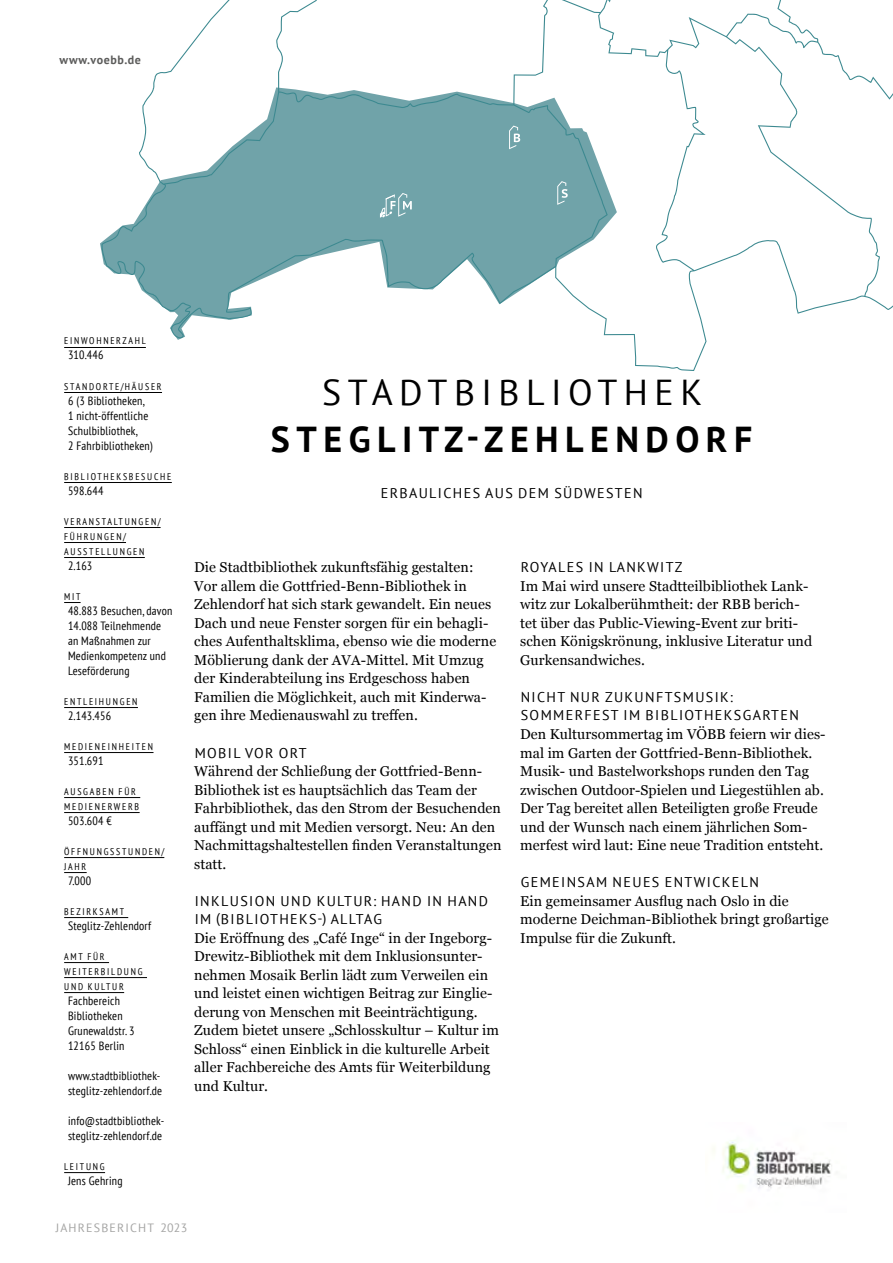
<style>
.page{position:relative;width:893px;height:1263px;background:#fff}
.page>*{position:absolute;margin:0;border:0;box-sizing:border-box;transform-origin:0 0}
.Bibliotheken_H1{font:700 36px/46.8px "PT Sans";letter-spacing:.18em;color:#000;text-align:center}
.Fliesstext_2paltig{font:14.25px/18.6px "Georgia";letter-spacing:.005em;color:#000}
.Bibliotheken_H3_Zwis{font:14.1px/18.6px "PT Sans";letter-spacing:.1em;color:#000}
.Bibliotheken_H2{font:14.1px "PT Sans";letter-spacing:.1em;color:#000}
.t1{font:condensed 12px/15px "PT Sans";letter-spacing:.02em;color:#000}
.t2{font:12px "PT Sans";letter-spacing:.1em;color:#a4a4a3}
.t3{font:700 12px "PT Sans";letter-spacing:.05em;color:#5c5c5b}
.t4{font:condensed 9.75px/15px "PT Sans";letter-spacing:.18em;color:#000}
.s1{font-weight:400}
</style>
<div class="page">
<svg style="left:102px;top:0;width:791px;height:371px"></svg>
<svg style="left:509px;top:126px;width:11px;height:23px"></svg>
<svg style="left:557px;top:181px;width:11px;height:24px"></svg>
<svg style="left:380px;top:193px;width:32px;height:25px"></svg>
<img style="left:713px;top:1140px;width:119px;height:49px">
<hr style="left:64px;top:347px;width:82px;height:1px;background:#000">
<hr style="left:64px;top:392px;width:98px;height:1px;background:#000">
<hr style="left:64px;top:482px;width:108px;height:1px;background:#000">
<hr style="left:64px;top:527px;width:97px;height:1px;background:#000">
<hr style="left:64px;top:542px;width:62px;height:1px;background:#000">
<hr style="left:64px;top:557px;width:81px;height:1px;background:#000">
<svg style="left:64px;top:602px;width:17px;height:1px"></svg>
<hr style="left:64px;top:707px;width:74px;height:1px;background:#000">
<hr style="left:64px;top:752px;width:90px;height:1px;background:#000">
<hr style="left:64px;top:797px;width:76px;height:1px;background:#000">
<hr style="left:64px;top:812px;width:76px;height:1px;background:#000">
<hr style="left:64px;top:857px;width:100px;height:1px;background:#000">
<svg style="left:64px;top:872px;width:23px;height:1px"></svg>
<hr style="left:64px;top:917px;width:64px;height:1px;background:#000">
<hr style="left:64px;top:962px;width:45px;height:1px;background:#000">
<hr style="left:64px;top:977px;width:83px;height:1px;background:#000">
<hr style="left:64px;top:992px;width:60px;height:1px;background:#000">
<hr style="left:64px;top:1172px;width:41px;height:1px;background:#000">
<p class="t3" style="left:60px;top:52px;width:83px">www.voebb.de</p>
<p class="t4" style="left:64px;top:333px;width:83px">EINWOHNERZAHL</p>
<p class="t1" style="left:68px;top:347px;width:37px">310.446</p>
<p class="t4" style="left:64px;top:378px;width:99px">STANDORTE/HÄUSER</p>
<p class="t1" style="left:68px;top:392px;width:86px">6 (3 Bibliotheken,<br>1 nicht-öffentliche<br>Schulbibliothek,<br>2 Fahrbibliotheken)</p>
<p class="t4" style="left:64px;top:468px;width:109px">BIBLIOTHEKSBESUCHE</p>
<p class="t1" style="left:68px;top:482px;width:37px">598.644</p>
<p class="t4" style="left:64px;top:513px;width:98px">VERANSTALTUNGEN/<br>FÜHRUNGEN/<br>AUSSTELLUNGEN</p>
<p class="t1" style="left:68px;top:557px;width:26px">2.163</p>
<p class="t4" style="left:64px;top:588px;width:18px">MIT</p>
<p class="t1" style="left:68px;top:602px;width:106px">48.883 Besuchen, davon<br>14.088 Teilnehmende an Maßnahmen zur<br>Medienkompetenz und<br>Leseförderung</p>
<p class="t4" style="left:64px;top:693px;width:75px">ENTLEIHUNGEN</p>
<p class="t1" style="left:68px;top:707px;width:45px">2.143.456</p>
<p class="t4" style="left:64px;top:738px;width:90px">MEDIENEINHEITEN</p>
<p class="t1" style="left:68px;top:752px;width:37px">351.691</p>
<p class="t4" style="left:64px;top:783px;width:77px">AUSGABEN FÜR<br>MEDIENERWERB</p>
<p class="t1" style="left:68px;top:812px;width:45px">503.604 €</p>
<p class="t4" style="left:64px;top:843px;width:102px">ÖFFNUNGSSTUNDEN/<br>JAHR</p>
<p class="t1" style="left:68px;top:872px;width:25px">7.000</p>
<p class="t4" style="left:64px;top:903px;width:61px">BEZIRKSAMT</p>
<p class="t1" style="left:68px;top:917px;width:85px">Steglitz-Zehlendorf</p>
<p class="t4" style="left:64px;top:948px;width:80px">AMT FÜR<br>WEITERBILDUNG<br>UND KULTUR</p>
<p class="t1" style="left:68px;top:992px;width:68px">Fachbereich<br>Bibliotheken<br>Grunewaldstr. 3<br>12165 Berlin</p>
<p class="t1" style="left:68px;top:1067px;width:96px">www.stadtbibliothek&shy;steglitz-zehlendorf.de</p>
<p class="t1" style="left:68px;top:1112px;width:98px">info@stadtbibliothek&shy;steglitz-zehlendorf.de</p>
<p class="t4" style="left:64px;top:1158px;width:42px">LEITUNG</p>
<p class="t1" style="left:68px;top:1172px;width:56px">Jens Gehring</p>
<h1 class="Bibliotheken_H1" style="left:271px;top:369px;width:483px"><span class="s1">STADTBIBLIOTHEK<br></span>STEGLITZ‑ZEHLENDORF</h1>
<h2 class="Bibliotheken_H2" style="left:381px;top:484px;width:263px">ERBAULICHES AUS DEM SÜDWESTEN</h2>
<p class="Fliesstext_2paltig" style="left:194px;top:557px;width:304px">Die Stadtbibliothek zukunftsfähig gestalten:<br>Vor allem die Gottfried-Benn-Bibliothek in Zehlendorf hat sich stark gewandelt. Ein neues Dach und neue Fenster sorgen für ein behagli&shy;ches Aufenthaltsklima, ebenso wie die moderne Möblierung dank der AVA-Mittel. Mit Umzug der Kinderabteilung ins Erdgeschoss haben Familien die Möglichkeit, auch mit Kinderwa&shy;gen ihre Medienauswahl zu treffen.</p>
<p class="Bibliotheken_H3_Zwis" style="left:195px;top:743px;width:113px">MOBIL VOR ORT</p>
<p class="Fliesstext_2paltig" style="left:194px;top:761px;width:309px">Während der Schließung der Gottfried-Benn-Bibliothek ist es hauptsächlich das Team der Fahrbibliothek, das den Strom der Besuchenden auffängt und mit Medien versorgt. Neu: An den Nachmittagshaltestellen finden Veranstaltungen statt.</p>
<p class="Bibliotheken_H3_Zwis" style="left:195px;top:891px;width:295px">INKLUSION UND KULTUR: HAND IN HAND<br>IM (BIBLIOTHEKS-) ALLTAG</p>
<p class="Fliesstext_2paltig" style="left:194px;top:928px;width:306px">Die Eröffnung des „Café Inge“ in der Ingeborg-Drewitz-Bibliothek mit dem Inklusionsunter&shy;nehmen Mosaik Berlin lädt zum Verweilen ein und leistet einen wichtigen Beitrag zur Einglie&shy;derung von Menschen mit Beeinträchtigung.<br>Zudem bietet unsere „Schlosskultur – Kultur im Schloss“ einen Einblick in die kulturelle Arbeit aller Fachbereiche des Amts für Weiterbildung und Kultur.</p>
<p class="Bibliotheken_H3_Zwis" style="left:521px;top:558px;width:163px">ROYALES IN LANKWITZ</p>
<p class="Fliesstext_2paltig" style="left:520px;top:576px;width:294px">Im Mai wird unsere Stadtteilbibliothek Lank&shy;witz zur Lokalberühmtheit: der RBB berich&shy;tet über das Public-Viewing-Event zur briti&shy;schen Königskrönung, inklusive Literatur und Gurkensandwiches.</p>
<p class="Bibliotheken_H3_Zwis" style="left:521px;top:687px;width:280px">NICHT NUR ZUKUNFTSMUSIK:<br>SOMMERFEST IM BIBLIOTHEKSGARTEN</p>
<p class="Fliesstext_2paltig" style="left:520px;top:724px;width:307px">Den Kultursommertag im VÖBB feiern wir dies&shy;mal im Garten der Gottfried-Benn-Bibliothek.<br>Musik- und Bastelworkshops runden den Tag zwischen Outdoor-Spielen und Liegestühlen ab.<br>Der Tag bereitet allen Beteiligten große Freude und der Wunsch nach einem jährlichen Som&shy;merfest wird laut: Eine neue Tradition entsteht.</p>
<p class="Bibliotheken_H3_Zwis" style="left:521px;top:873px;width:240px">GEMEINSAM NEUES ENTWICKELN</p>
<p class="Fliesstext_2paltig" style="left:520px;top:891px;width:310px">Ein gemeinsamer Ausflug nach Oslo in die moderne Deichman-Bibliothek bringt großartige<br>Impulse für die Zukunft.</p>
<p class="t2" style="left:56px;top:1220px;width:133px">JAHRESBERICHT 2023</p>
</div>
